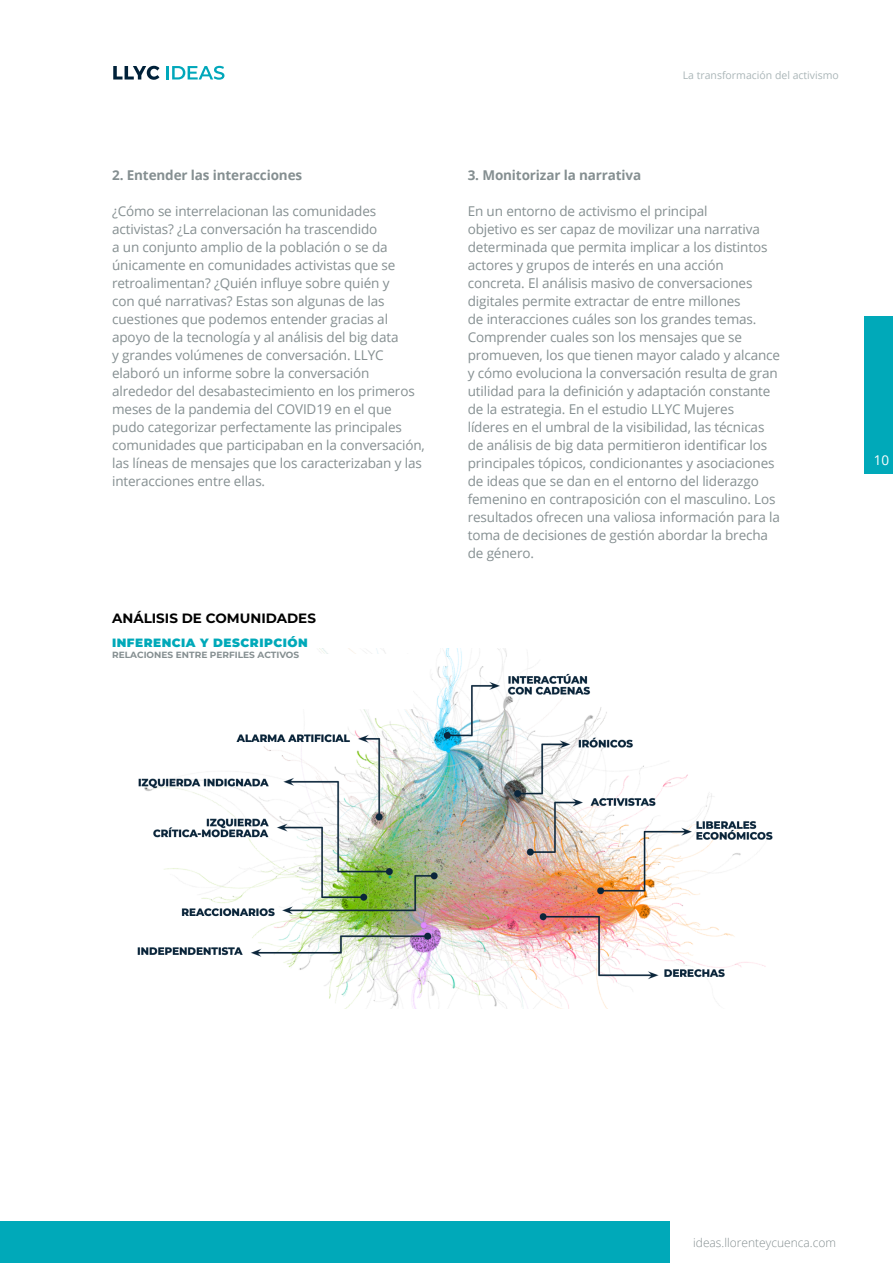
<style>
.page{position:relative;width:893px;height:1263px;background:#fff}
.page>*{position:absolute;margin:0;border:0;box-sizing:border-box;transform-origin:0 0}
.t1{font:13.5px/18px "Open Sans";letter-spacing:-.01em;color:#858f91}
.t2{font:700 13.5px "Open Sans";letter-spacing:-.01em;color:#858f91}
.t3{font:700 13.5px "Montserrat";color:#000}
.t4{font:13.5px "Open Sans";color:#fff}
.t5{font:300 12px "Open Sans";color:#858f91}
.t6{font:900 12px "Montserrat";letter-spacing:.04em;color:#00a9b9}
.t7{font:10.5px "Open Sans";color:#aab6b8}
.t8{font:700 9px "Montserrat";color:#858f91}
</style>
<div class="page">
<div style="left:0;top:1221px;width:669px;height:42px;background:#00a9b9"></div>
<svg style="left:166px;top:66px;width:58px;height:14px"></svg>
<svg style="left:113px;top:66px;width:46px;height:14px"></svg>
<img style="left:137px;top:648px;width:636px;height:360px">
<div style="left:864px;top:316px;width:29px;height:158px;background:#00a9b9"></div>
<div style="left:116px;top:654px;width:297px;height:54px;background:#fff"></div>
<p class="t2" style="left:112px;top:166px;width:192px">2. Entender las interacciones</p>
<p class="t1" style="left:112px;top:202px;width:314px">¿Cómo se interrelacionan las comunidades activistas? ¿La conversación ha trascendido<br>a un conjunto amplio de la población o se da únicamente en comunidades activistas que se retroalimentan? ¿Quién influye sobre quién y<br>con qué narrativas? Estas son algunas de las cuestiones que podemos entender gracias al apoyo de la tecnología y al análisis del big data<br>y grandes volúmenes de conversación. LLYC elaboró un informe sobre la conversación alrededor del desabastecimiento en los primeros meses de la pandemia del COVID19 en el que pudo categorizar perfectamente las principales comunidades que participaban en la conversación, las líneas de mensajes que los caracterizaban y las interacciones entre ellas.</p>
<p class="t3" style="left:112px;top:608px;width:205px">ANÁLISIS DE COMUNIDADES</p>
<p class="t6" style="left:112px;top:634px;width:197px">INFERENCIA Y DESCRIPCIÓN</p>
<p class="t8" style="left:112px;top:648px;width:189px">RELACIONES ENTRE PERFILES ACTIVOS</p>
<p class="t7" style="left:683px;top:68px;width:158px">La transformación del activismo</p>
<p class="t2" style="left:468px;top:166px;width:175px">3. Monitorizar la narrativa</p>
<p class="t1" style="left:468px;top:202px;width:314px">En un entorno de activismo el principal<br>objetivo es ser capaz de movilizar una narrativa determinada que permita implicar a los distintos actores y grupos de interés en una acción concreta. El análisis masivo de conversaciones digitales permite extractar de entre millones<br>de interacciones cuáles son los grandes temas.<br>Comprender cuales son los mensajes que se promueven, los que tienen mayor calado y alcance y cómo evoluciona la conversación resulta de gran utilidad para la definición y adaptación constante de la estrategia. En el estudio LLYC Mujeres<br>líderes en el umbral de la visibilidad, las técnicas de análisis de big data permitieron identificar los principales tópicos, condicionantes y asociaciones de ideas que se dan en el entorno del liderazgo femenino en contraposición con el masculino. Los resultados ofrecen una valiosa información para la toma de decisiones de gestión abordar la brecha de género.</p>
<p class="t4" style="left:874px;top:451px;width:17px">10</p>
<p class="t5" style="left:693px;top:1234px;width:144px">ideas.llorenteycuenca.com</p>
</div>
